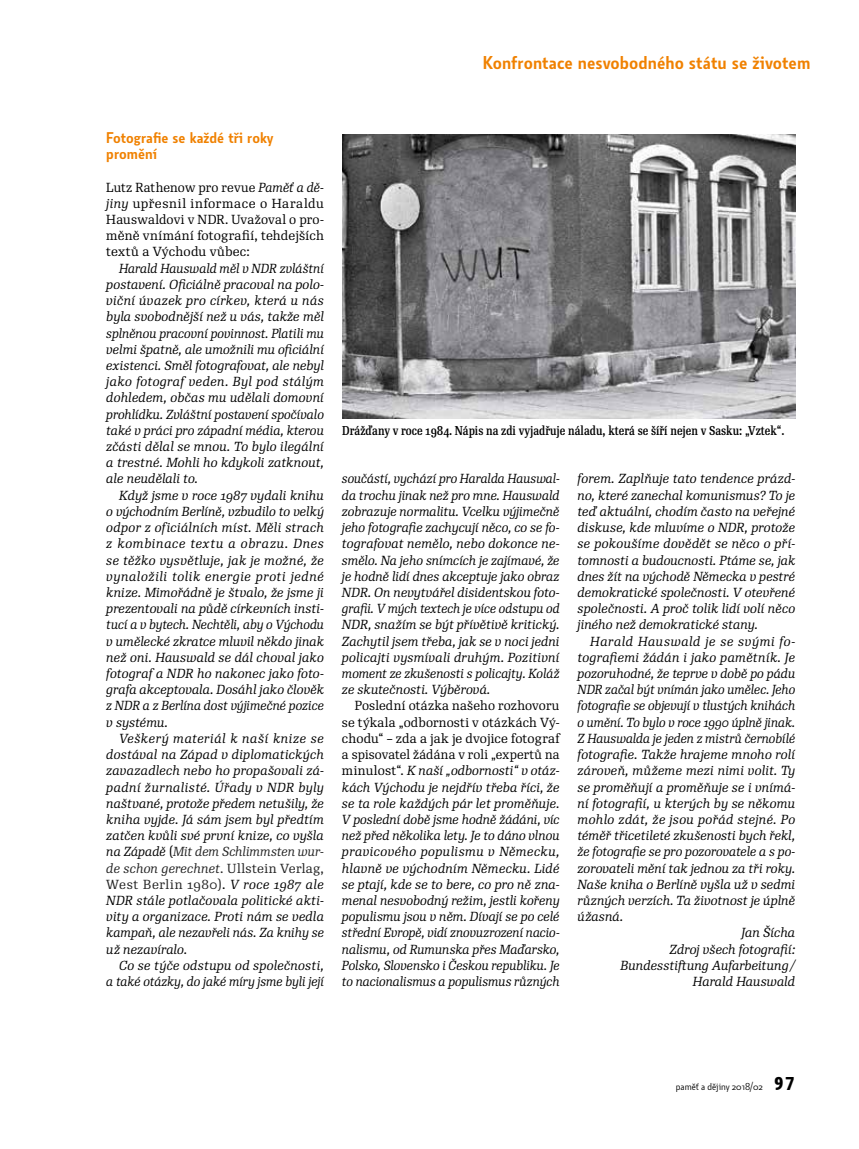
<style>
.page{position:relative;width:859px;height:1149px;background:#fff}
.page>*{position:absolute;margin:0;border:0;box-sizing:border-box;transform-origin:0 0}
.t1{font:600 18px "Botanika Std";color:#f08100}
.t2{font:600 15px/16.2px "Botanika Std";color:#f08100}
.t3{font:italic 12.75px/16.2px "Re Public Std";letter-spacing:.005em;color:#000;text-align:justify}
.t4{font:italic 12.75px/16.2px "Re Public Std";letter-spacing:.005em;color:#000;text-align:justify;scale:.96 1}
.t5{font:italic 12.75px/16.2px "Re Public Std";letter-spacing:.005em;color:#000;text-align:justify;scale:.95 1}
.t6{font:12.75px/16.2px "Re Public Std";letter-spacing:.015em;color:#000;text-align:justify}
.t7{font:italic 12.75px "Re Public Std";letter-spacing:.025em;color:#000}
.t8{font:italic 12.75px "Re Public Std";letter-spacing:.03em;color:#000}
.t9{font:italic 12.75px "Re Public Std";letter-spacing:.045em;color:#000}
.t10{font:500 12.45px "Re Public Std Cond";color:#000}
.t11{font:9.75px "Botanika Std";color:#000}
.s1{font-style:italic}
.s2{font-style:normal}
.s3{color:#222}
.s4{font-style:normal;color:#222}
.s5{font-family:"Botanika Mono";font-weight:700;font-size:18px}
</style>
<div class="page">
<img style="left:342px;top:135px;width:453px;height:283px">
<h1 class="t1" style="left:483px;top:51px;width:329px">Konfrontace nesvobodného státu se životem</h1>
<p class="t2" style="left:106px;top:129px;width:169px">Fotografie se každé tři roky promění</p>
<p class="t6" style="left:106px;top:179px;width:219px">Lutz Rathenow pro revue <span class="s1">Paměť a dě&shy;jiny</span> upřesnil informace o Haraldu Hauswaldovi v NDR. Uvažoval o pro&shy;měně vnímání fotografií, tehdejších textů a Východu vůbec:</p>
<p class="t4" style="left:106px;top:260px;width:228px;text-indent:13px">Harald Hauswald měl v NDR zvláštní postavení. Oficiálně pracoval na polo&shy;viční úvazek pro církev, která u nás byla svobodnější než u vás, takže měl splněnou pracovní povinnost. Platili mu velmi špatně, ale umožnili mu oficiální existenci. Směl fotografovat, ale nebyl jako fotograf veden. Byl pod stálým dohledem, občas mu udělali domovní prohlídku. Zvláštní postavení spočívalo také v práci pro západní média, kterou zčásti dělal se mnou. To bylo ilegální a trestné. Mohli ho kdykoli zatknout, ale neudělali to.</p>
<p class="t3" style="left:106px;top:487px;width:219px;text-indent:13px">Když jsme v roce 1987 vydali knihu o východním Berlíně, vzbudilo to velký odpor z oficiálních míst. Měli strach z kombinace textu a obrazu. Dnes se těžko vysvětluje, jak je možné, že vynaložili tolik energie proti jedné knize. Mimořádně je štvalo, že jsme ji prezentovali na půdě církevních insti&shy;tucí a v bytech. Nechtěli, aby o Východu v umělecké zkratce mluvil někdo jinak než oni. Hauswald se dál choval jako fotograf a NDR ho nakonec jako foto&shy;grafa akceptovala. Dosáhl jako člověk z NDR a z Berlína dost výjimečné pozice v systému.</p>
<p class="t3" style="left:106px;top:730px;width:219px;text-indent:13px">Veškerý materiál k naší knize se dostával na Západ v diplomatických zavazadlech nebo ho propašovali zá&shy;padní žurnalisté. Úřady v NDR byly naštvané, protože předem netušily, že kniha vyjde. Já sám jsem byl předtím zatčen kvůli své první knize, co vyšla na Západě <span class="s2">(</span><span class="s3">Mit dem Schlimmsten wur&shy;de schon gerechnet</span><span class="s4">. Ullstein Verlag, West Berlin 1980)</span><span class="s2">.</span> V roce 1987 ale NDR stále potlačovala politické akti&shy;vity a organizace. Proti nám se vedla kampaň, ale nezavřeli nás. Za knihy se už nezavíralo.</p>
<p class="t3" style="left:106px;top:957px;width:219px;text-align:right">Co se týče odstupu od společnosti,<br>a také otázky, do jaké míry jsme byli její</p>
<p class="t10" style="left:342px;top:422px;width:444px">Drážďany v roce 1984. Nápis na zdi vyjadřuje náladu, která se šíří nejen v Sasku: „Vztek“.</p>
<p class="t5" style="left:342px;top:471px;width:231px">součástí, vychází pro Haralda Hauswal&shy;da trochu jinak než pro mne. Hauswald zobrazuje normalitu. Vcelku výjimečně jeho fotografie zachycují něco, co se fo&shy;tografovat nemělo, nebo dokonce ne&shy;smělo. Na jeho snímcích je zajímavé, že je hodně lidí dnes akceptuje jako obraz NDR. On nevytvářel disidentskou foto&shy;grafii. V mých textech je více odstupu od NDR, snažím se být přívětivě kritický.<br>Zachytil jsem třeba, jak se v noci jedni policajti vysmívali druhým. Pozitivní moment ze zkušenosti s policajty. Koláž ze skutečnosti. Výběrová.</p>
<p class="t3" style="left:342px;top:697px;width:219px;text-indent:13px"><span class="s2">Poslední otázka našeho rozhovoru se týkala „odbornosti v otázkách Vý&shy;chodu“ – zda a jak je dvojice fotograf a spisovatel žádána v roli „expertů na minulost“.</span> K naší „odbornosti“ v otáz&shy;kách Východu je nejdřív třeba říci, že se ta role každých pár let proměňuje.<br>V poslední době jsme hodně žádáni, víc než před několika lety. Je to dáno vlnou pravicového populismu v Německu, hlavně ve východním Německu. Lidé se ptají, kde se to bere, co pro ně zna&shy;menal nesvobodný režim, jestli kořeny populismu jsou v něm. Dívají se po celé střední Evropě, vidí znovuzrození nacio&shy;nalismu, od Rumunska přes Maďarsko, Polsko, Slovensko i Českou republiku. Je to nacionalismus a populismus různých</p>
<p class="t3" style="left:578px;top:471px;width:219px">forem. Zaplňuje tato tendence prázd&shy;no, které zanechal komunismus? To je teď aktuální, chodím často na veřejné diskuse, kde mluvíme o NDR, protože se pokoušíme dovědět se něco o pří&shy;tomnosti a budoucnosti. Ptáme se, jak dnes žít na východě Německa v pestré demokratické společnosti. V otevřené společnosti. A proč tolik lidí volí něco jiného než demokratické stany.</p>
<p class="t9" style="left:590px;top:632px;width:206px">Harald Hauswald je se svými fo-</p>
<p class="t7" style="left:578px;top:649px;width:219px">tografiemi žádán i jako pamětník. Je</p>
<p class="t3" style="left:578px;top:665px;width:219px">pozoruhodné, že teprve v době po pádu</p>
<p class="t4" style="left:578px;top:681px;width:228px">NDR začal být vnímán jako umělec. Jeho</p>
<p class="t4" style="left:578px;top:697px;width:228px">fotografie se objevují v tlustých knihách</p>
<p class="t5" style="left:578px;top:714px;width:231px">o umění. To bylo v roce 1990 úplně jinak.</p>
<p class="t4" style="left:578px;top:730px;width:228px">Z Hauswalda je jeden z mistrů černobílé</p>
<p class="t3" style="left:578px;top:746px;width:219px">fotografie. Takže hrajeme mnoho rolí</p>
<p class="t3" style="left:578px;top:762px;width:219px">zároveň, můžeme mezi nimi volit. Ty</p>
<p class="t3" style="left:578px;top:778px;width:219px">se proměňují a proměňuje se i vnímá-</p>
<p class="t3" style="left:578px;top:795px;width:219px">ní fotografií, u kterých by se někomu</p>
<p class="t8" style="left:578px;top:811px;width:219px">mohlo zdát, že jsou pořád stejné. Po</p>
<p class="t3" style="left:578px;top:827px;width:219px">téměř třicetileté zkušenosti bych řekl,</p>
<p class="t3" style="left:578px;top:843px;width:219px">že fotografie se pro pozorovatele a s po-</p>
<p class="t3" style="left:578px;top:859px;width:219px">zorovateli mění tak jednou za tři roky.</p>
<p class="t3" style="left:578px;top:876px;width:219px">Naše kniha o Berlíně vyšla už v sedmi</p>
<p class="t3" style="left:578px;top:892px;width:219px">různých verzích. Ta životnost je úplně</p>
<p class="t3" style="left:578px;top:908px;width:47px">úžasná.</p>
<p class="t3" style="left:741px;top:924px;width:55px">Jan Šícha</p>
<p class="t3" style="left:669px;top:940px;width:127px">Zdroj všech fotografií:</p>
<p class="t3" style="left:620px;top:957px;width:176px">Bundesstiftung Aufarbeitung/</p>
<p class="t3" style="left:693px;top:973px;width:104px">Harald Hauswald</p>
<p class="t11" style="left:676px;top:1080px;width:121px">paměť a dějiny 2018/02 <span class="s5">97</span></p>
</div>
